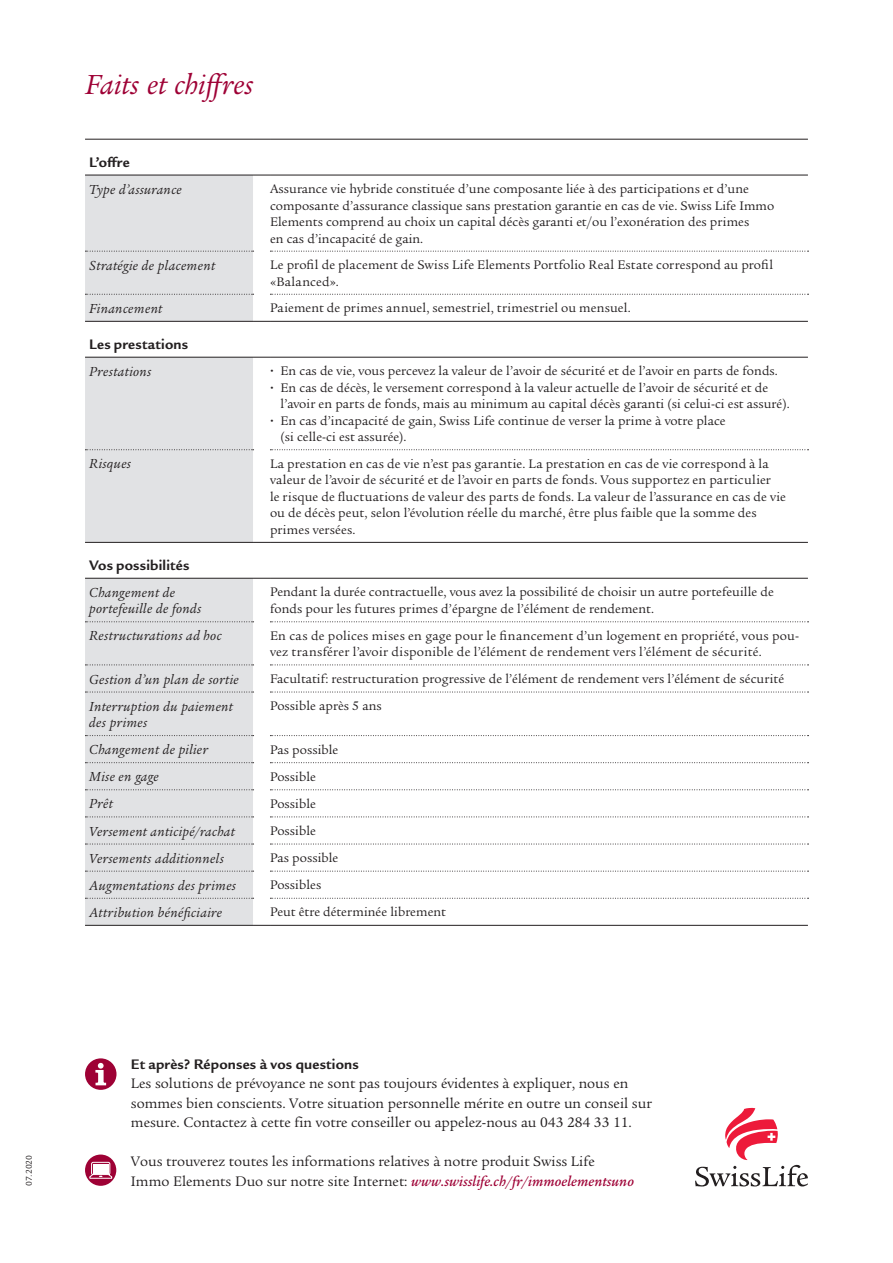
<style>
.page{position:relative;width:893px;height:1263px;background:#fff}
.page>*{position:absolute;margin:0;border:0;box-sizing:border-box;transform-origin:0 0}
.Book_14_16pt_K{font:italic 30px "Legacy Serif ITC Pro";letter-spacing:.005em;color:#9e0135}
._01_copy{font:15px/19.5px "Legacy Serif ITC Pro";color:#231f20}
.Performance_bold_lin{font:700 15px "Legacy Sans ITC Pro";letter-spacing:.015em;color:#231f20}
.Performance_bold_lin-2{font:italic 14.25px/16.5px "Legacy Serif ITC Pro";letter-spacing:.025em;color:#231f20}
.Performance_bold_lin-3{font:13.5px/16.5px "Legacy Serif ITC Pro";letter-spacing:.005em;color:#231f20}
._012_Bildlegende{font:9px "Legacy Sans ITC Pro";letter-spacing:.005em;color:#231f20}
.s1{font-family:"Legacy Sans ITC Pro";font-weight:700}
.s2{font-weight:500;font-style:italic;color:#9e0135}
</style>
<div class="page">
<div style="left:85px;top:1058px;width:31px;height:32px;background:#9e0135;border-radius:50%"></div>
<svg style="left:95px;top:1063px;width:11px;height:22px"></svg>
<div style="left:85px;top:1154px;width:31px;height:32px;background:#9e0135;border-radius:50%"></div>
<svg style="left:89px;top:1161px;width:23px;height:18px"></svg>
<svg style="left:85px;top:175px;width:723px;height:751px"></svg>
<hr style="left:270px;top:175px;width:538px;height:1px;background:#231f20">
<hr style="left:85px;top:139px;width:168px;height:1px;background:#231f20">
<svg style="left:253px;top:139px;width:17px;height:1px"></svg>
<hr style="left:270px;top:139px;width:538px;height:1px;background:#231f20">
<svg style="left:695px;top:1108px;width:113px;height:78px"></svg>
<p class="Book_14_16pt_K" style="left:85px;top:66px;width:170px">Faits et chiffres</p>
<p class="Performance_bold_lin" style="left:89px;top:153px;width:42px">L’offre</p>
<p class="Performance_bold_lin-2" style="left:89px;top:181px;width:94px">Type d’assurance</p>
<p class="Performance_bold_lin-3" style="left:270px;top:180px;width:506px">Assurance vie hybride constituée d’une composante liée à des participations et d’une composante d’assurance classique sans prestation garantie en cas de vie. Swiss Life Immo Elements comprend au choix un capital décès garanti et/ou l’exonération des primes<br>en cas d’incapacité de gain.</p>
<p class="Performance_bold_lin-2" style="left:89px;top:257px;width:127px">Stratégie de placement</p>
<p class="Performance_bold_lin-3" style="left:270px;top:257px;width:505px">Le profil de placement de Swiss Life Elements Portfolio Real Estate correspond au profil «Balanced».</p>
<p class="Performance_bold_lin-2" style="left:89px;top:300px;width:74px">Financement</p>
<p class="Performance_bold_lin-3" style="left:270px;top:300px;width:362px">Paiement de primes annuel, semestriel, trimestriel ou mensuel.</p>
<p class="Performance_bold_lin" style="left:89px;top:335px;width:100px">Les prestations</p>
<p class="Performance_bold_lin-2" style="left:89px;top:363px;width:64px">Prestations</p>
<p class="Performance_bold_lin-3" style="left:270px;top:363px;width:509px"><span class="s1">·</span> En cas de vie, vous percevez la valeur de l’avoir de sécurité et de l’avoir en parts de fonds.</p>
<p class="Performance_bold_lin-3" style="left:281px;top:379px;width:511px;text-indent:-11px"><span class="s1">·</span> En cas de décès, le versement correspond à la valeur actuelle de l’avoir de sécurité et de l’avoir en parts de fonds, mais au minimum au capital décès garanti (si celui-ci est assuré).</p>
<p class="Performance_bold_lin-3" style="left:281px;top:412px;width:447px;text-indent:-11px"><span class="s1">·</span> En cas d’incapacité de gain, Swiss Life continue de verser la prime à votre place (si celle-ci est assurée).</p>
<p class="Performance_bold_lin-2" style="left:89px;top:455px;width:43px">Risques</p>
<p class="Performance_bold_lin-3" style="left:270px;top:455px;width:517px">La prestation en cas de vie n’est pas garantie. La prestation en cas de vie correspond à la valeur de l’avoir de sécurité et de l’avoir en parts de fonds. Vous supportez en particulier<br>le risque de fluctuations de valeur des parts de fonds. La valeur de l’assurance en cas de vie ou de décès peut, selon l’évolution réelle du marché, être plus faible que la somme des primes versées.</p>
<p class="Performance_bold_lin" style="left:89px;top:556px;width:102px">Vos possibilités</p>
<p class="Performance_bold_lin-2" style="left:89px;top:584px;width:114px">Changement de portefeuille de fonds</p>
<p class="Performance_bold_lin-3" style="left:270px;top:584px;width:505px">Pendant la durée contractuelle, vous avez la possibilité de choisir un autre portefeuille de fonds pour les futures primes d’épargne de l’élément de rendement.</p>
<p class="Performance_bold_lin-2" style="left:89px;top:627px;width:134px">Restructurations ad hoc</p>
<p class="Performance_bold_lin-3" style="left:270px;top:627px;width:531px">En cas de polices mises en gage pour le financement d’un logement en propriété, vous pou&shy;vez transférer l’avoir disponible de l’élément de rendement vers l’élément de sécurité.</p>
<p class="Performance_bold_lin-2" style="left:89px;top:670px;width:151px">Gestion d’un plan de sortie</p>
<p class="Performance_bold_lin-3" style="left:270px;top:670px;width:516px">Facultatif: restructuration progressive de l’élément de rendement vers l’élément de sécurité</p>
<p class="Performance_bold_lin-2" style="left:89px;top:698px;width:145px">Interruption du paiement des primes</p>
<p class="Performance_bold_lin-3" style="left:270px;top:697px;width:113px">Possible après 5 ans</p>
<p class="Performance_bold_lin-2" style="left:89px;top:741px;width:120px">Changement de pilier</p>
<p class="Performance_bold_lin-3" style="left:270px;top:741px;width:70px">Pas possible</p>
<p class="Performance_bold_lin-2" style="left:89px;top:768px;width:71px">Mise en gage</p>
<p class="Performance_bold_lin-3" style="left:270px;top:768px;width:47px">Possible</p>
<p class="Performance_bold_lin-2" style="left:89px;top:795px;width:25px">Prêt</p>
<p class="Performance_bold_lin-3" style="left:270px;top:795px;width:47px">Possible</p>
<p class="Performance_bold_lin-2" style="left:89px;top:822px;width:147px">Versement anticipé/rachat</p>
<p class="Performance_bold_lin-3" style="left:270px;top:822px;width:47px">Possible</p>
<p class="Performance_bold_lin-2" style="left:89px;top:849px;width:136px">Versements additionnels</p>
<p class="Performance_bold_lin-3" style="left:270px;top:849px;width:70px">Pas possible</p>
<p class="Performance_bold_lin-2" style="left:89px;top:877px;width:148px">Augmentations des primes</p>
<p class="Performance_bold_lin-3" style="left:270px;top:876px;width:53px">Possibles</p>
<p class="Performance_bold_lin-2" style="left:89px;top:904px;width:134px">Attribution bénéficiaire</p>
<p class="Performance_bold_lin-3" style="left:270px;top:904px;width:178px">Peut être déterminée librement</p>
<p class="_012_Bildlegende" style="left:24px;top:1186px;width:33px;rotate:-90deg">07.2020</p>
<p class="_01_copy" style="left:131px;top:1054px;width:522px"><span class="s1">Et après? Réponses à vos questions<br></span>Les solutions de prévoyance ne sont pas toujours évidentes à expliquer, nous en sommes bien conscients. Votre situation personnelle mérite en outre un conseil sur mesure. Contactez à cette fin votre conseiller ou appelez-nous au 043 284 33 11.</p>
<p class="_01_copy" style="left:131px;top:1152px;width:465px">Vous trouverez toutes les informations relatives à notre produit Swiss Life</p>
<p class="_01_copy" style="left:131px;top:1171px;width:505px">Immo Elements Duo sur notre site Internet: <span class="s2">www.swisslife.ch/fr/immoelementsuno</span></p>
</div>
